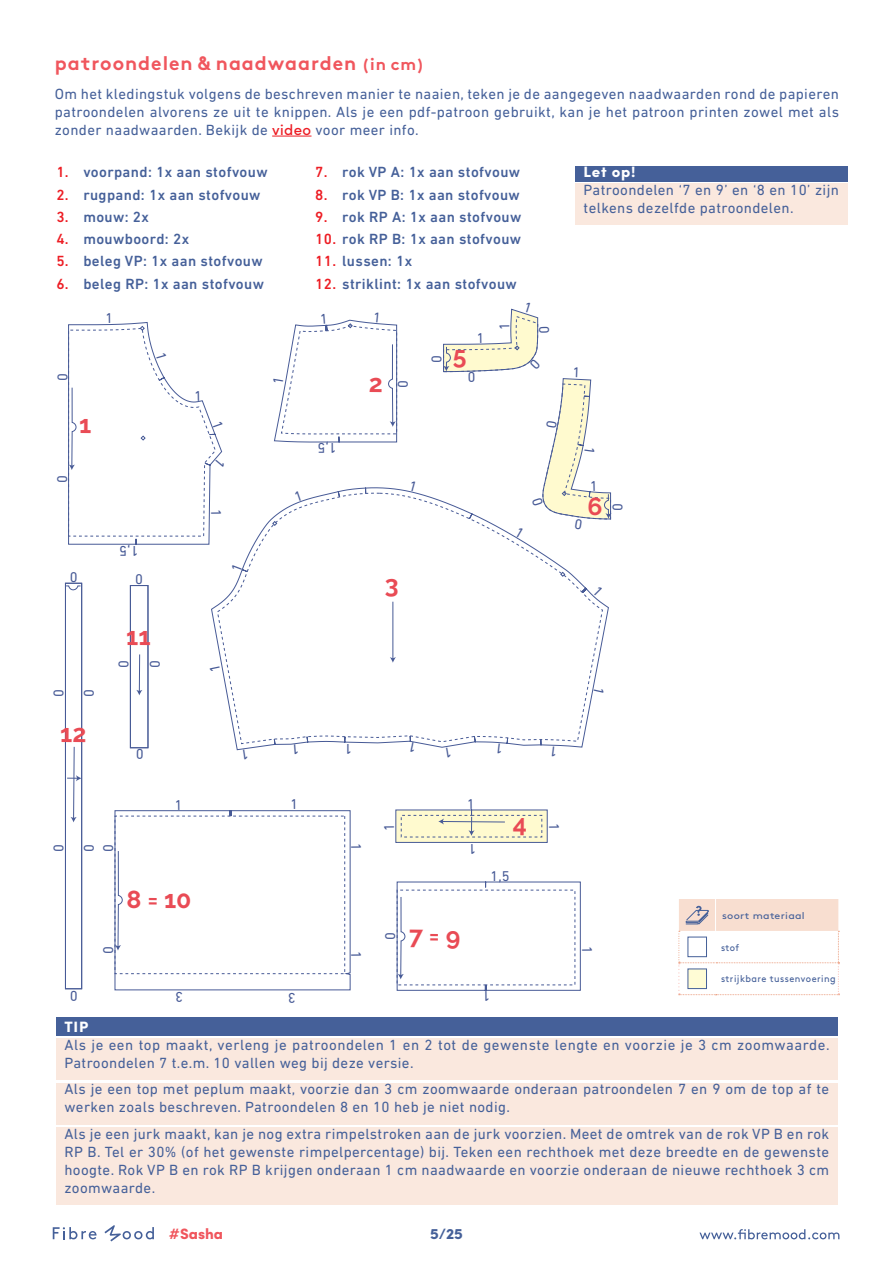
<style>
.page{position:relative;width:893px;height:1263px;background:#fff}
.page>*{position:absolute;margin:0;border:0;box-sizing:border-box;transform-origin:0 0}
.t1{font:700 24.75px "Raleway";color:#e94b55}
.t2{font:700 19.5px "Brown";letter-spacing:.05em;color:#f0565d}
.t3{font:15px/18px "DIN Next LT Pro";letter-spacing:.025em;color:#456099}
.t4{font:500 15px "DIN Next LT Pro";letter-spacing:.025em;color:#456099}
.t5{font:900 15px "Sofia Pro";letter-spacing:.05em;color:#fff}
.t6{font:900 15px "Sofia Pro";color:#f0565d}
.t7{font:900 15px "Sofia Pro";color:#456099}
.t8{font:14.4px/30.3px "DIN Next LT Pro";color:#475a96}
.t9{font:9.75px "Brown";letter-spacing:.05em;color:#456099;scale:.95 1}
.t10{font:9.75px "Brown";letter-spacing:.025em;color:#456099;scale:1.11 1}
.s1{font-size:16.5px}
.s2{font-family:"Sofia Pro";font-weight:500;color:#ed1d24}
.s3{color:#ed1d24}
</style>
<div class="page">
<svg style="left:699px;top:1229px;width:140px;height:10px"></svg>
<svg style="left:53px;top:1227px;width:44px;height:12px"></svg>
<svg style="left:104px;top:1225px;width:50px;height:16px"></svg>
<hr style="left:272px;top:136px;width:39px;height:1px;background:#ed1d24">
<svg style="left:678px;top:899px;width:161px;height:96px"></svg>
<div style="left:687px;top:936px;width:20px;height:21px;background:#fff;border:1px solid #456098"></div>
<div style="left:687px;top:968px;width:20px;height:21px;background:#fffcd5;border:1px solid #456098"></div>
<div style="left:575px;top:166px;width:272px;height:15px;background:#456099"></div>
<div style="left:575px;top:184px;width:272px;height:41px;background:#fae8de"></div>
<div style="left:56px;top:1018px;width:782px;height:18px;background:#456099"></div>
<div style="left:56px;top:1039px;width:782px;height:41px;background:#fae8de"></div>
<div style="left:56px;top:1083px;width:782px;height:42px;background:#fae8de"></div>
<div style="left:56px;top:1128px;width:782px;height:77px;background:#fae8de"></div>
<svg style="left:211px;top:487px;width:398px;height:264px"></svg>
<svg style="left:216px;top:492px;width:388px;height:253px"></svg>
<svg style="left:559px;top:571px;width:7px;height:7px"></svg>
<svg style="left:271px;top:520px;width:7px;height:7px"></svg>
<div style="left:130px;top:585px;width:18px;height:163px;border:1px solid #475a96"></div>
<hr style="left:139px;top:654px;width:1px;height:37px;background:#475a96">
<svg style="left:136px;top:690px;width:6px;height:5px"></svg>
<svg style="left:67px;top:585px;width:13px;height:5px"></svg>
<div style="left:65px;top:583px;width:17px;height:406px;border:1px solid #475a96"></div>
<svg style="left:67px;top:746px;width:15px;height:76px"></svg>
<svg style="left:396px;top:881px;width:185px;height:110px"></svg>
<svg style="left:594px;top:688px;width:10px;height:5px"></svg>
<svg style="left:593px;top:587px;width:9px;height:9px"></svg>
<svg style="left:410px;top:487px;width:5px;height:4px"></svg>
<svg style="left:295px;top:491px;width:6px;height:10px"></svg>
<svg style="left:211px;top:666px;width:9px;height:5px"></svg>
<svg style="left:294px;top:744px;width:4px;height:7px"></svg>
<svg style="left:410px;top:742px;width:5px;height:9px"></svg>
<svg style="left:446px;top:747px;width:5px;height:4px"></svg>
<svg style="left:232px;top:565px;width:10px;height:6px"></svg>
<svg style="left:497px;top:743px;width:5px;height:8px"></svg>
<svg style="left:552px;top:747px;width:4px;height:4px"></svg>
<svg style="left:395px;top:809px;width:153px;height:34px;background:#e8e6c8"></svg>
<svg style="left:114px;top:810px;width:237px;height:181px"></svg>
<svg style="left:274px;top:319px;width:124px;height:124px"></svg>
<svg style="left:68px;top:322px;width:157px;height:223px"></svg>
<svg style="left:443px;top:308px;width:169px;height:229px"></svg>
<h2 class="t2" style="left:55px;top:48px;width:371px">patroondelen &amp; naadwaarden <span class="s1">(in cm)</span></h2>
<p class="t3" style="left:55px;top:85px;width:786px;text-align:justify">Om het kledingstuk volgens de beschreven manier te naaien, teken je de aangegeven naadwaarden rond de papieren patroondelen alvorens ze uit te knippen. Als je een pdf-patroon gebruikt, kan je het patroon printen zowel met als zonder naadwaarden. Bekijk de <span class="s2">video</span> voor meer info.</p>
<p class="t4" style="left:56px;top:164px;width:213px"><span class="s3">1.</span> voorpand: 1x aan stofvouw</p>
<p class="t4" style="left:56px;top:186px;width:206px"><span class="s3">2.</span> rugpand: 1x aan stofvouw</p>
<p class="t4" style="left:56px;top:208px;width:94px"><span class="s3">3.</span> mouw: 2x</p>
<p class="t4" style="left:56px;top:230px;width:134px"><span class="s3">4.</span> mouwboord: 2x</p>
<p class="t4" style="left:56px;top:253px;width:208px"><span class="s3">5.</span> beleg VP: 1x aan stofvouw</p>
<p class="t4" style="left:56px;top:275px;width:209px"><span class="s3">6.</span> beleg RP: 1x aan stofvouw</p>
<p class="t5" style="left:584px;top:160px;width:53px">Let op!</p>
<p class="t3" style="left:584px;top:181px;width:257px">Patroondelen ‘7 en 9’ en ‘8 en 10’ zijn telkens dezelfde patroondelen.</p>
<p class="t4" style="left:315px;top:164px;width:206px"><span class="s3">7.</span> rok VP A: 1x aan stofvouw</p>
<p class="t4" style="left:315px;top:186px;width:206px"><span class="s3">8.</span> rok VP B: 1x aan stofvouw</p>
<p class="t4" style="left:315px;top:208px;width:208px"><span class="s3">9.</span> rok RP A: 1x aan stofvouw</p>
<p class="t4" style="left:315px;top:230px;width:207px"><span class="s3">10.</span> rok RP B: 1x aan stofvouw</p>
<p class="t4" style="left:315px;top:253px;width:98px"><span class="s3">11.</span> lussen: 1x</p>
<p class="t4" style="left:315px;top:275px;width:203px"><span class="s3">12.</span> striklint: 1x aan stofvouw</p>
<p class="t8" style="left:47px;top:381px;width:9px;rotate:-90deg">0</p>
<h1 class="t1" style="left:79px;top:410px;width:14px">1</h1>
<p class="t8" style="left:47px;top:483px;width:9px;rotate:-90deg">0</p>
<p class="t8" style="left:337px;top:463px;width:20px;rotate:180deg">1,5</p>
<h1 class="t1" style="left:369px;top:369px;width:16px">2</h1>
<p class="t8" style="left:387px;top:388px;width:9px;rotate:-90deg">0</p>
<p class="t8" style="left:421px;top:363px;width:9px;rotate:-90deg">0</p>
<h1 class="t1" style="left:453px;top:341px;width:15px">5</h1>
<p class="t8" style="left:475px;top:392px;width:9px;rotate:180deg">0</p>
<p class="t8" style="left:70px;top:562px;width:9px">0</p>
<p class="t8" style="left:43px;top:697px;width:9px;rotate:-90deg">0<br>0</p>
<h1 class="t1" style="left:60px;top:719px;width:28px">12</h1>
<p class="t8" style="left:138px;top:566px;width:20px;rotate:180deg">1,5</p>
<p class="t8" style="left:135px;top:564px;width:9px">0</p>
<h1 class="t1" style="left:126px;top:622px;width:26px">11</h1>
<p class="t8" style="left:108px;top:668px;width:9px;line-height:31.5px;rotate:-90deg">0<br>0</p>
<p class="t8" style="left:144px;top:769px;width:9px;rotate:-180deg">0</p>
<p class="t8" style="left:43px;top:852px;width:9px;rotate:-90deg">0<br>0</p>
<p class="t8" style="left:93px;top:852px;width:9px;rotate:-90deg">0</p>
<p class="t8" style="left:78px;top:1011px;width:9px;rotate:-180deg">0</p>
<h1 class="t1" style="left:127px;top:885px;width:67px">8 = 10</h1>
<p class="t8" style="left:93px;top:954px;width:9px;rotate:-90deg">0</p>
<p class="t8" style="left:183px;top:1012px;width:9px;rotate:180deg">3</p>
<p class="t8" style="left:296px;top:1013px;width:9px;rotate:180deg">3</p>
<h1 class="t1" style="left:385px;top:570px;width:16px">3</h1>
<p class="t8" style="left:352px;top:764px;width:9px;rotate:-180deg">1</p>
<p class="t8" style="left:375px;top:940px;width:9px;rotate:-90deg">0</p>
<h1 class="t1" style="left:409px;top:921px;width:53px">7 = 9</h1>
<h1 class="t1" style="left:513px;top:809px;width:16px">4</h1>
<p class="t8" style="left:491px;top:860px;width:20px">1,5</p>
<h1 class="t1" style="left:588px;top:492px;width:17px">6</h1>
<p class="t8" style="left:602px;top:511px;width:9px;rotate:-90deg">0</p>
<p class="t10" style="left:722px;top:908px;width:76px">soort materiaal</p>
<p class="t9" style="left:721px;top:940px;width:21px">stof</p>
<p class="t9" style="left:721px;top:971px;width:122px">strijkbare tussenvoering</p>
<p class="t5" style="left:64px;top:1015px;width:25px">TIP</p>
<p class="t3" style="left:64px;top:1036px;width:767px">Als je een top maakt, verleng je patroondelen 1 en 2 tot de gewenste lengte en voorzie je 3 cm zoomwaarde.<br>Patroondelen 7 t.e.m. 10 vallen weg bij deze versie.</p>
<p class="t3" style="left:64px;top:1080px;width:766px">Als je een top met peplum maakt, voorzie dan 3 cm zoomwaarde onderaan patroondelen 7 en 9 om de top af te werken zoals beschreven. Patroondelen 8 en 10 heb je niet nodig.</p>
<p class="t3" style="left:64px;top:1125px;width:766px;text-align:justify">Als je een jurk maakt, kan je nog extra rimpelstroken aan de jurk voorzien. Meet de omtrek van de rok VP B en rok RP B. Tel er 30% (of het gewenste rimpelpercentage) bij. Teken een rechthoek met deze breedte en de gewenste hoogte. Rok VP B en rok RP B krijgen onderaan 1 cm naadwaarde en voorzie onderaan de nieuwe rechthoek 3 cm zoomwaarde.</p>
<p class="t6" style="left:169px;top:1222px;width:56px">#Sasha</p>
<p class="t7" style="left:430px;top:1222px;width:34px">5/25</p>
</div>
